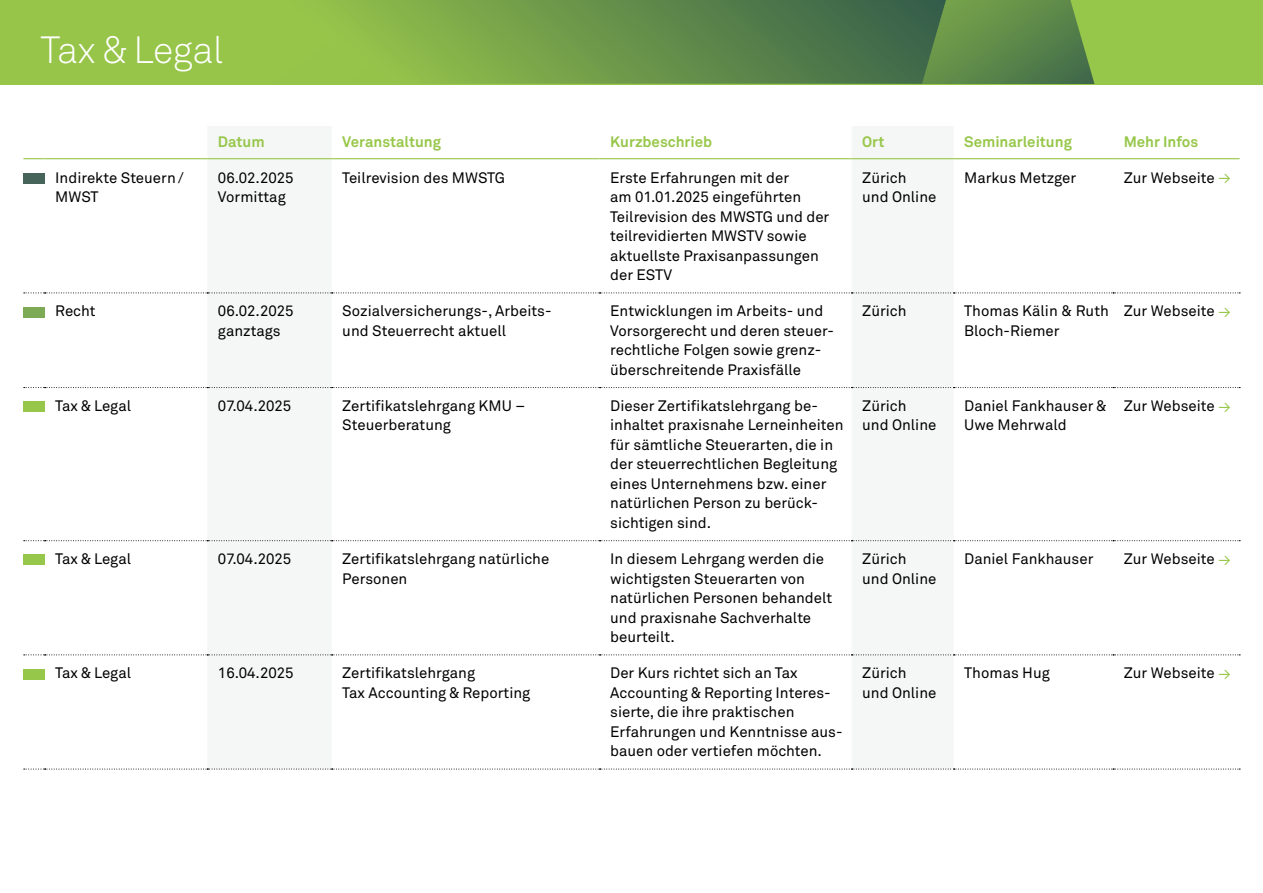
<style>
.page{position:relative;width:1263px;height:893px;background:#fff}
.page>*{position:absolute;margin:0;border:0;box-sizing:border-box;transform-origin:0 0}
.t1{font:37.5px "Akkurat Light Pro";letter-spacing:-.01em;color:#fff}
.t2{font:15px/19.5px "Akkurat Pro";color:#000}
.t3{font:700 15px "Akkurat Pro";color:#97c74a}
.s1{color:#97c74a}
</style>
<div class="page">
<div style="left:0;top:0;width:1263px;height:84px;background:#97c74a"></div>
<svg style="left:338px;top:0;width:756px;height:84px;background:#66914a"></svg>
<svg style="left:207px;top:159px;width:747px;height:610px"></svg>
<svg style="left:24px;top:293px;width:1216px;height:1px"></svg>
<svg style="left:24px;top:387px;width:1216px;height:1px"></svg>
<svg style="left:24px;top:540px;width:1216px;height:1px"></svg>
<svg style="left:24px;top:654px;width:1216px;height:1px"></svg>
<svg style="left:24px;top:769px;width:1216px;height:1px"></svg>
<hr style="left:1113px;top:158px;width:126px;height:1px;background:#97c74a">
<svg style="left:23px;top:158px;width:22px;height:1px"></svg>
<hr style="left:45px;top:158px;width:162px;height:1px;background:#97c74a">
<hr style="left:207px;top:158px;width:125px;height:1px;background:#97c74a">
<hr style="left:600px;top:158px;width:251px;height:1px;background:#97c74a">
<hr style="left:851px;top:158px;width:103px;height:1px;background:#97c74a">
<hr style="left:954px;top:158px;width:159px;height:1px;background:#97c74a">
<hr style="left:332px;top:158px;width:268px;height:1px;background:#97c74a">
<div style="left:23px;top:173px;width:22px;height:11px;background:#46645a"></div>
<div style="left:23px;top:307px;width:22px;height:10px;background:#7daa55"></div>
<div style="left:23px;top:401px;width:22px;height:11px;background:#97c74a"></div>
<div style="left:23px;top:555px;width:22px;height:10px;background:#97c74a"></div>
<div style="left:23px;top:669px;width:22px;height:10px;background:#97c74a"></div>
<h1 class="t1" style="left:41px;top:28px;width:185px">Tax &amp; Legal</h1>
<p class="t3" style="left:218px;top:132px;width:48px">Datum</p>
<p class="t3" style="left:342px;top:132px;width:100px">Veranstaltung</p>
<p class="t3" style="left:610px;top:132px;width:103px">Kurzbeschrieb</p>
<p class="t3" style="left:862px;top:132px;width:24px">Ort</p>
<p class="t3" style="left:964px;top:132px;width:109px">Seminarleitung</p>
<p class="t3" style="left:1124px;top:132px;width:76px">Mehr Infos</p>
<p class="t2" style="left:55px;top:168px;width:130px">Indirekte Steuern/<br>MWST</p>
<p class="t2" style="left:218px;top:168px;width:77px">06.02.2025<br>Vormittag</p>
<p class="t2" style="left:342px;top:168px;width:164px">Teilrevision des MWSTG</p>
<p class="t2" style="left:610px;top:168px;width:221px">Erste Erfahrungen mit der<br>am 01.01.2025 eingeführten<br>Teilrevision des MWSTG und der teilrevidierten MWSTV sowie aktuellste Praxisanpassungen der ESTV</p>
<p class="t2" style="left:862px;top:168px;width:76px">Zürich und Online</p>
<p class="t2" style="left:964px;top:168px;width:114px">Markus Metzger</p>
<p class="t2" style="left:1124px;top:168px;width:109px">Zur Webseite <span class="s1">→</span></p>
<p class="t2" style="left:55px;top:302px;width:42px">Recht</p>
<p class="t2" style="left:218px;top:302px;width:77px">06.02.2025 ganztags</p>
<p class="t2" style="left:342px;top:302px;width:211px">Sozialversicherungs-, Arbeits&shy;und Steuerrecht aktuell</p>
<p class="t2" style="left:610px;top:302px;width:225px">Entwicklungen im Arbeits- und<br>Vorsorgerecht und deren steuer&shy;rechtliche Folgen sowie grenz&shy;überschreitende Praxisfälle</p>
<p class="t2" style="left:862px;top:302px;width:46px">Zürich</p>
<p class="t2" style="left:964px;top:302px;width:146px">Thomas Kälin &amp; Ruth<br>Bloch-Riemer</p>
<p class="t2" style="left:1124px;top:302px;width:109px">Zur Webseite <span class="s1">→</span></p>
<p class="t2" style="left:55px;top:396px;width:77px">Tax &amp; Legal</p>
<p class="t2" style="left:218px;top:396px;width:75px">07.04.2025</p>
<p class="t2" style="left:342px;top:396px;width:184px">Zertifikatslehrgang KMU –<br>Steuerberatung</p>
<p class="t2" style="left:610px;top:396px;width:235px">Dieser Zertifikatslehrgang be&shy;inhaltet praxisnahe Lerneinheiten für sämtliche Steuerarten, die in der steuerrechtlichen Begleitung eines Unternehmens bzw. einer natürlichen Person zu berück&shy;sichtigen sind.</p>
<p class="t2" style="left:862px;top:396px;width:76px">Zürich und Online</p>
<p class="t2" style="left:964px;top:396px;width:144px">Daniel Fankhauser &amp;<br>Uwe Mehrwald</p>
<p class="t2" style="left:1124px;top:396px;width:109px">Zur Webseite <span class="s1">→</span></p>
<p class="t2" style="left:55px;top:550px;width:77px">Tax &amp; Legal</p>
<p class="t2" style="left:218px;top:550px;width:75px">07.04.2025</p>
<p class="t2" style="left:342px;top:550px;width:209px">Zertifikatslehrgang natürliche<br>Personen</p>
<p class="t2" style="left:610px;top:550px;width:223px">In diesem Lehrgang werden die wichtigsten Steuerarten von natürlichen Personen behandelt und praxisnahe Sachverhalte beurteilt.</p>
<p class="t2" style="left:862px;top:550px;width:76px">Zürich und Online</p>
<p class="t2" style="left:964px;top:550px;width:131px">Daniel Fankhauser</p>
<p class="t2" style="left:1124px;top:550px;width:109px">Zur Webseite <span class="s1">→</span></p>
<p class="t2" style="left:55px;top:664px;width:77px">Tax &amp; Legal</p>
<p class="t2" style="left:218px;top:664px;width:77px">16.04.2025</p>
<p class="t2" style="left:342px;top:664px;width:190px">Zertifikatslehrgang<br>Tax Accounting &amp; Reporting</p>
<p class="t2" style="left:610px;top:664px;width:234px">Der Kurs richtet sich an Tax<br>Accounting &amp; Reporting Interes&shy;sierte, die ihre praktischen<br>Erfahrungen und Kenntnisse aus&shy;bauen oder vertiefen möchten.</p>
<p class="t2" style="left:862px;top:664px;width:76px">Zürich und Online</p>
<p class="t2" style="left:964px;top:664px;width:87px">Thomas Hug</p>
<p class="t2" style="left:1124px;top:664px;width:109px">Zur Webseite <span class="s1">→</span></p>
</div>
